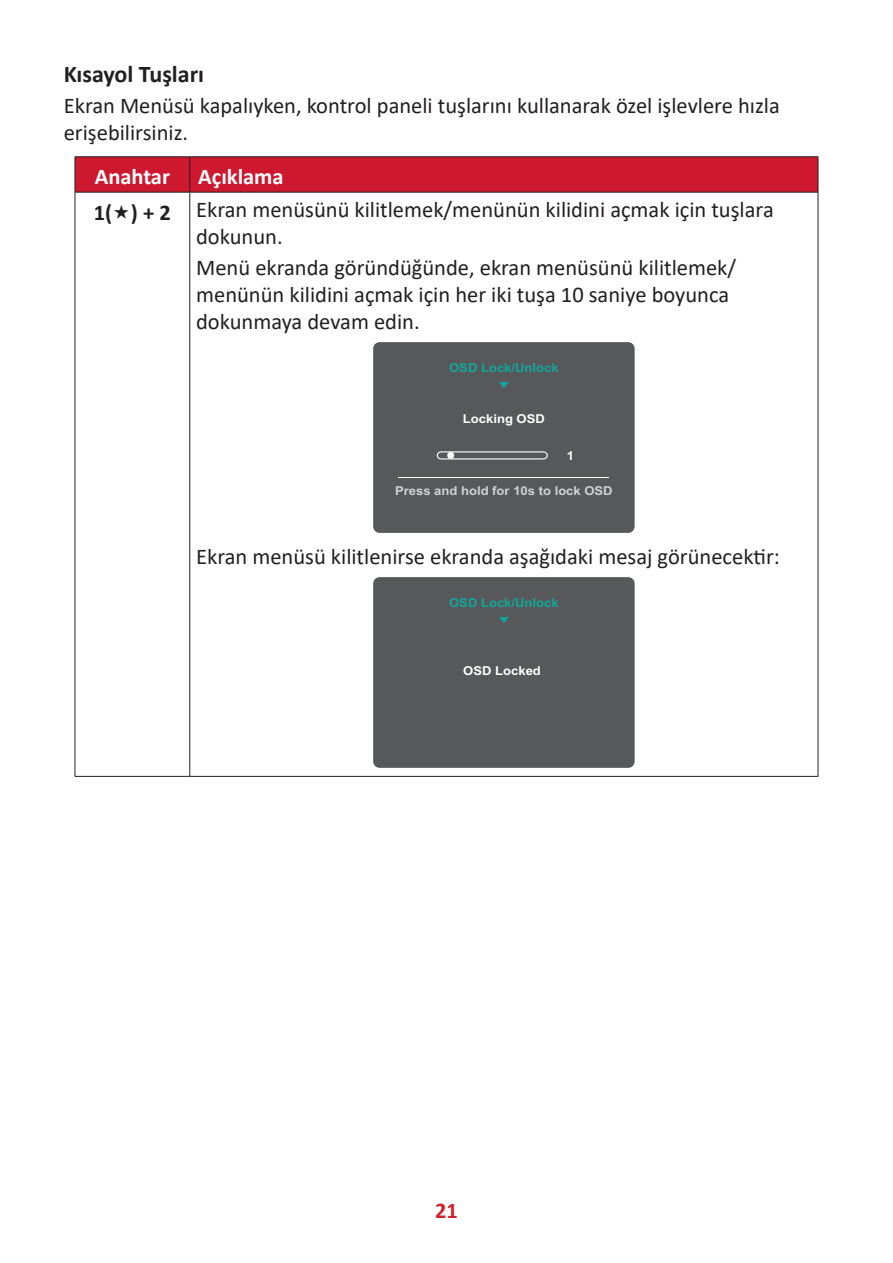
<style>
.page{position:relative;width:893px;height:1263px;background:#fff}
.page>*{position:absolute;margin:0;border:0;box-sizing:border-box;transform-origin:0 0}
.t1{font:700 24px "Calibri";color:#231f20}
.t2{font:22.5px/27px "Calibri";color:#231f20}
.t3{font:700 22.5px "Calibri";color:#fff}
.t4{font:700 22.5px "Calibri";color:#d1232a}
.t5{font:700 12.3px "Arial";color:#12a79d;scale:1.06 1}
.t6{font:700 12.3px "Arial";color:#d1d2d4;scale:1.06 1}
.t7{font:700 12.3px "Arial";color:#fff;scale:1.06 1}
.s1{font-weight:700;color:#fff}
.s2{font-weight:700}
</style>
<div class="page">
<div style="left:76px;top:157px;width:742px;height:35px;background:#ce182f"></div>
<hr style="left:75px;top:193px;width:1px;height:583px;background:#231f20">
<hr style="left:189px;top:193px;width:1px;height:583px;background:#231f20">
<hr style="left:818px;top:193px;width:1px;height:583px;background:#231f20">
<hr style="left:75px;top:156px;width:115px;height:1px;background:#231f20">
<hr style="left:75px;top:157px;width:1px;height:35px;background:#231f20">
<hr style="left:190px;top:156px;width:628px;height:1px;background:#231f20">
<hr style="left:189px;top:157px;width:1px;height:35px;background:#231f20">
<hr style="left:818px;top:157px;width:1px;height:35px;background:#231f20">
<hr style="left:75px;top:192px;width:115px;height:1px;background:#231f20">
<hr style="left:190px;top:192px;width:628px;height:1px;background:#231f20">
<hr style="left:75px;top:776px;width:115px;height:1px;background:#231f20">
<hr style="left:190px;top:776px;width:628px;height:1px;background:#231f20">
<div style="left:373px;top:342px;width:262px;height:191px;background:#57585a;border-radius:6px"></div>
<hr style="left:398px;top:477px;width:211px;height:1px;background:#fff">
<div style="left:437px;top:451px;width:111px;height:8px;border:1px solid #fff;border-radius:4px"></div>
<div style="left:447px;top:452px;width:7px;height:7px;background:#fff;border-radius:50%"></div>
<svg style="left:499px;top:382px;width:10px;height:6px"></svg>
<div style="left:373px;top:577px;width:262px;height:191px;background:#57585a;border-radius:6px"></div>
<svg style="left:499px;top:617px;width:10px;height:6px"></svg>
<p class="t1" style="left:64px;top:57px;width:142px">Kısayol Tuşları</p>
<p class="t2" style="left:64px;top:91px;width:717px">Ekran Menüsü kapalıyken, kontrol paneli tuşlarını kullanarak özel işlevlere hızla erişebilirsiniz.</p>
<p class="t3" style="left:95px;top:160px;width:77px">Anahtar</p>
<p class="t2" style="left:94px;top:159px;width:681px;line-height:33.3px;text-indent:104px"><span class="s1">Açıklama<br></span><span class="s2">1( ) + 2</span> Ekran menüsünü kilitlemek/menünün kilidini açmak için tuşlara</p>
<p class="t2" style="left:196px;top:220px;width:541px;line-height:31.2px">dokunun.<br>Menü ekranda göründüğünde, ekran menüsünü kilitlemek/</p>
<p class="t2" style="left:196px;top:281px;width:535px">menünün kilidini açmak için her iki tuşa 10 saniye boyunca dokunmaya devam edin.</p>
<p class="t5" style="left:449px;top:359px;width:105px">OSD Lock/Unlock</p>
<p class="t7" style="left:463px;top:410px;width:79px">Locking OSD</p>
<p class="t7" style="left:567px;top:446px;width:8px">1</p>
<p class="t6" style="left:395px;top:482px;width:207px">Press and hold for 10s to lock OSD</p>
<p class="t2" style="left:196px;top:543px;width:585px">Ekran menüsü kilitlenirse ekranda aşağıdaki mesaj görünecektir:</p>
<p class="t5" style="left:449px;top:594px;width:105px">OSD Lock/Unlock</p>
<p class="t7" style="left:463px;top:662px;width:75px">OSD Locked</p>
<p class="t4" style="left:435px;top:1194px;width:24px">21</p>
</div>
